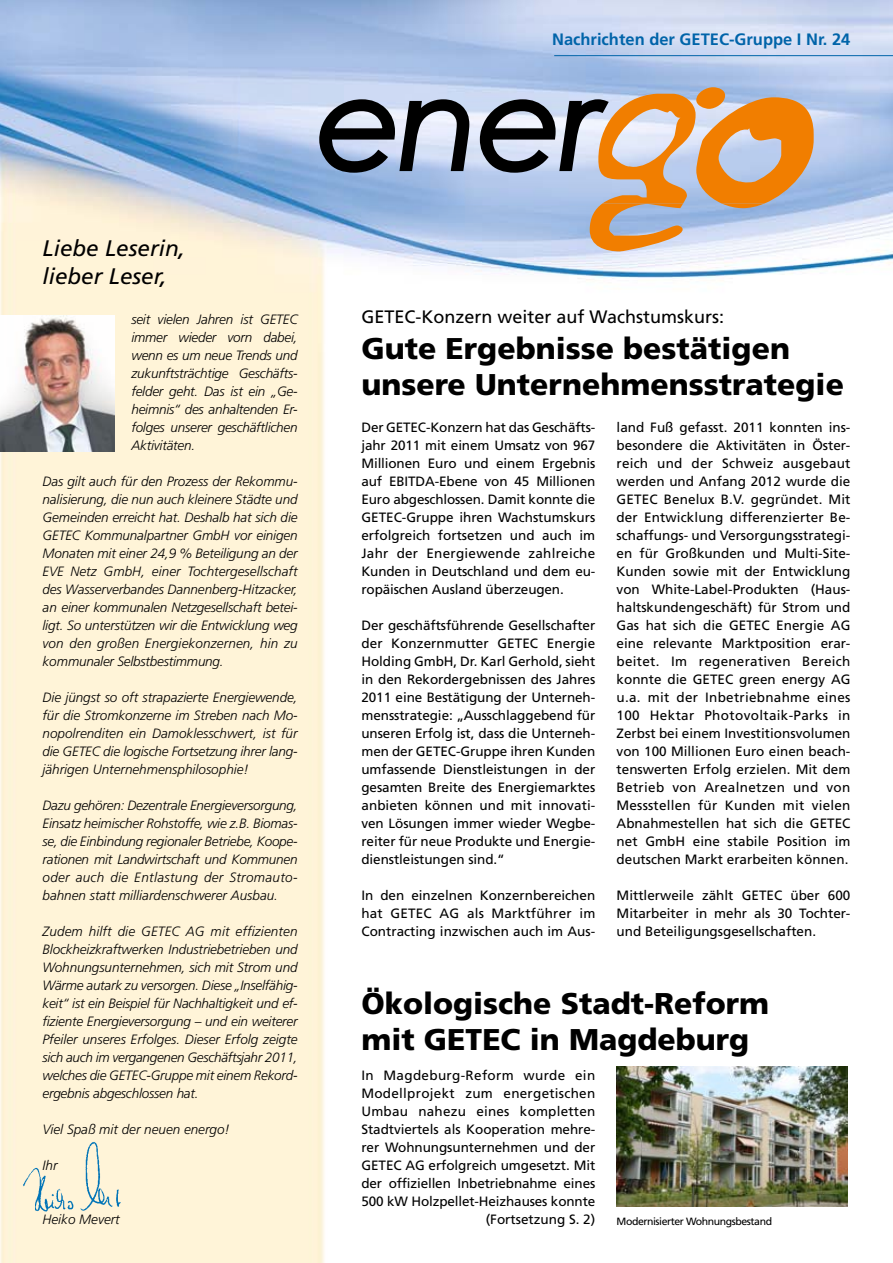
<style>
.page{position:relative;width:893px;height:1263px;background:#fff}
.page>*{position:absolute;margin:0;border:0;box-sizing:border-box;transform-origin:0 0}
.t1{font:900 30px/36px "Frutiger";color:#000}
.t2{font:italic 22.5px/28.5px "Frutiger";color:#000}
.t3{font:18px "Frutiger";color:#000}
.t4{font:700 16.5px "Frutiger";color:#0064a9}
.t5{font:13.5px/18px "Frutiger";letter-spacing:-.005em;color:#000;text-align:justify}
.t6{font:italic 300 13.5px/18px "Frutiger";color:#000;text-align:justify}
.t7{font:10.5px "Frutiger";letter-spacing:-.04em;color:#000}
</style>
<div class="page">
<img style="left:0;top:0;width:893px;height:1263px">
<hr style="left:554px;top:55px;width:339px;height:1px;background:#0064a9">
<svg style="left:319px;top:97px;width:152px;height:78px;background:#787f8e"></svg>
<svg style="left:478px;top:87px;width:336px;height:164px;background:#bdaa9d"></svg>
<img style="left:0;top:316px;width:114px;height:135px">
<img style="left:21px;top:1139px;width:102px;height:73px">
<img style="left:617px;top:1067px;width:230px;height:139px">
<p class="t4" style="left:552px;top:29px;width:300px">Nachrichten der GETEC-Gruppe I Nr. 24</p>
<h2 class="t2" style="left:43px;top:233px;width:144px">Liebe Leserin, lieber Leser,</h2>
<p class="t6" style="left:131px;top:311px;width:168px">seit vielen Jahren ist GETEC immer wieder vorn dabei, wenn es um neue Trends und zukunftsträchtige Geschäfts&shy;felder geht. Das ist ein „Ge&shy;heimnis“ des anhaltenden Er&shy;folges unserer geschäftlichen Aktivitäten.</p>
<p class="t6" style="left:43px;top:473px;width:257px">Das gilt auch für den Prozess der Rekommu&shy;nalisierung, die nun auch kleinere Städte und Gemeinden erreicht hat. Deshalb hat sich die GETEC Kommunalpartner GmbH vor einigen Monaten mit einer 24,9 % Beteiligung an der EVE Netz GmbH, einer Tochtergesellschaft des Wasserverbandes Dannenberg-Hitzacker, an einer kommunalen Netzgesellschaft betei&shy;ligt. So unterstützen wir die Entwicklung weg von den großen Energiekonzernen, hin zu kommunaler Selbstbestimmung.</p>
<p class="t6" style="left:43px;top:688px;width:257px">Die jüngst so oft strapazierte Energiewende, für die Stromkonzerne im Streben nach Mo&shy;nopolrenditen ein Damoklesschwert, ist für die GETEC die logische Fortsetzung ihrer lang&shy;jährigen Unternehmensphilosophie!</p>
<p class="t6" style="left:43px;top:796px;width:257px">Dazu gehören: Dezentrale Energieversorgung, Einsatz heimischer Rohstoffe, wie z.B. Biomas&shy;se, die Einbindung regionaler Betriebe, Koope&shy;rationen mit Landwirtschaft und Kommunen oder auch die Entlastung der Stromauto&shy;bahnen statt milliardenschwerer Ausbau.</p>
<p class="t6" style="left:43px;top:922px;width:257px">Zudem hilft die GETEC AG mit effizienten Blockheizkraftwerken Industriebetrieben und Wohnungsunternehmen, sich mit Strom und Wärme autark zu versorgen. Diese „Inselfähig&shy;keit“ ist ein Beispiel für Nachhaltigkeit und ef&shy;fiziente Energieversorgung – und ein weiterer Pfeiler unseres Erfolges. Dieser Erfolg zeigte sich auch im vergangenen Geschäftsjahr 2011, welches die GETEC-Gruppe mit einem Rekord&shy;ergebnis abgeschlossen hat.</p>
<p class="t6" style="left:43px;top:1120px;width:189px">Viel Spaß mit der neuen energo!</p>
<p class="t6" style="left:43px;top:1156px;width:16px">Ihr</p>
<p class="t6" style="left:43px;top:1210px;width:79px">Heiko Mevert</p>
<h3 class="t3" style="left:361px;top:307px;width:364px">GETEC-Konzern weiter auf Wachstumskurs:</h3>
<h1 class="t1" style="left:361px;top:330px;width:484px">Gute Ergebnisse bestätigen unsere Unternehmensstrategie</h1>
<p class="t5" style="left:361px;top:418px;width:235px">Der GETEC-Konzern hat das Geschäfts&shy;jahr 2011 mit einem Umsatz von 967<br>Millionen Euro und einem Ergebnis auf EBITDA-Ebene von 45 Millionen Euro abgeschlossen. Damit konnte die GETEC-Gruppe ihren Wachstumskurs erfolgreich fortsetzen und auch im Jahr der Energiewende zahlreiche Kunden in Deutschland und dem eu&shy;ropäischen Ausland überzeugen.</p>
<p class="t5" style="left:361px;top:616px;width:235px">Der geschäftsführende Gesellschafter der Konzernmutter GETEC Energie Holding GmbH, Dr. Karl Gerhold, sieht in den Rekordergebnissen des Jahres 2011 eine Bestätigung der Unterneh&shy;mensstrategie: „Ausschlaggebend für unseren Erfolg ist, dass die Unterneh&shy;men der GETEC-Gruppe ihren Kunden umfassende Dienstleistungen in der gesamten Breite des Energiemarktes anbieten können und mit innovati&shy;ven Lösungen immer wieder Wegbe&shy;reiter für neue Produkte und Energie&shy;dienstleistungen sind.“</p>
<p class="t5" style="left:361px;top:886px;width:235px">In den einzelnen Konzernbereichen hat GETEC AG als Marktführer im Contracting inzwischen auch im Aus-</p>
<p class="t5" style="left:617px;top:418px;width:235px">land Fuß gefasst. 2011 konnten ins&shy;besondere die Aktivitäten in Öster&shy;reich und der Schweiz ausgebaut werden und Anfang 2012 wurde die GETEC Benelux B.V. gegründet. Mit der Entwicklung differenzierter Be&shy;schaffungs- und Versorgungsstrategi&shy;en für Großkunden und Multi-Site-Kunden sowie mit der Entwicklung von White-Label-Produkten (Haus&shy;haltskundengeschäft) für Strom und Gas hat sich die GETEC Energie AG eine relevante Marktposition erar&shy;beitet. Im regenerativen Bereich konnte die GETEC green energy AG u.a. mit der Inbetriebnahme eines 100 Hektar Photovoltaik-Parks in Zerbst bei einem Investitionsvolumen von 100 Millionen Euro einen beach&shy;tenswerten Erfolg erzielen. Mit dem Betrieb von Arealnetzen und von Messstellen für Kunden mit vielen Abnahmestellen hat sich die GETEC net GmbH eine stabile Position im deutschen Markt erarbeiten können.</p>
<p class="t5" style="left:617px;top:886px;width:235px">Mittlerweile zählt GETEC über 600<br>Mitarbeiter in mehr als 30 Tochter&shy;und Beteiligungsgesellschaften.</p>
<h1 class="t1" style="left:361px;top:985px;width:409px">Ökologische Stadt-Reform mit GETEC in Magdeburg</h1>
<p class="t5" style="left:361px;top:1066px;width:235px;text-align:right">In Magdeburg-Reform wurde ein Modellprojekt zum energetischen Umbau nahezu eines kompletten Stadtviertels als Kooperation mehre&shy;rer Wohnungsunternehmen und der GETEC AG erfolgreich umgesetzt. Mit der offiziellen Inbetriebnahme eines 500 kW Holzpellet-Heizhauses konnte (Fortsetzung S. 2)</p>
<p class="t7" style="left:617px;top:1215px;width:157px">Modernisierter Wohnungsbestand</p>
</div>
